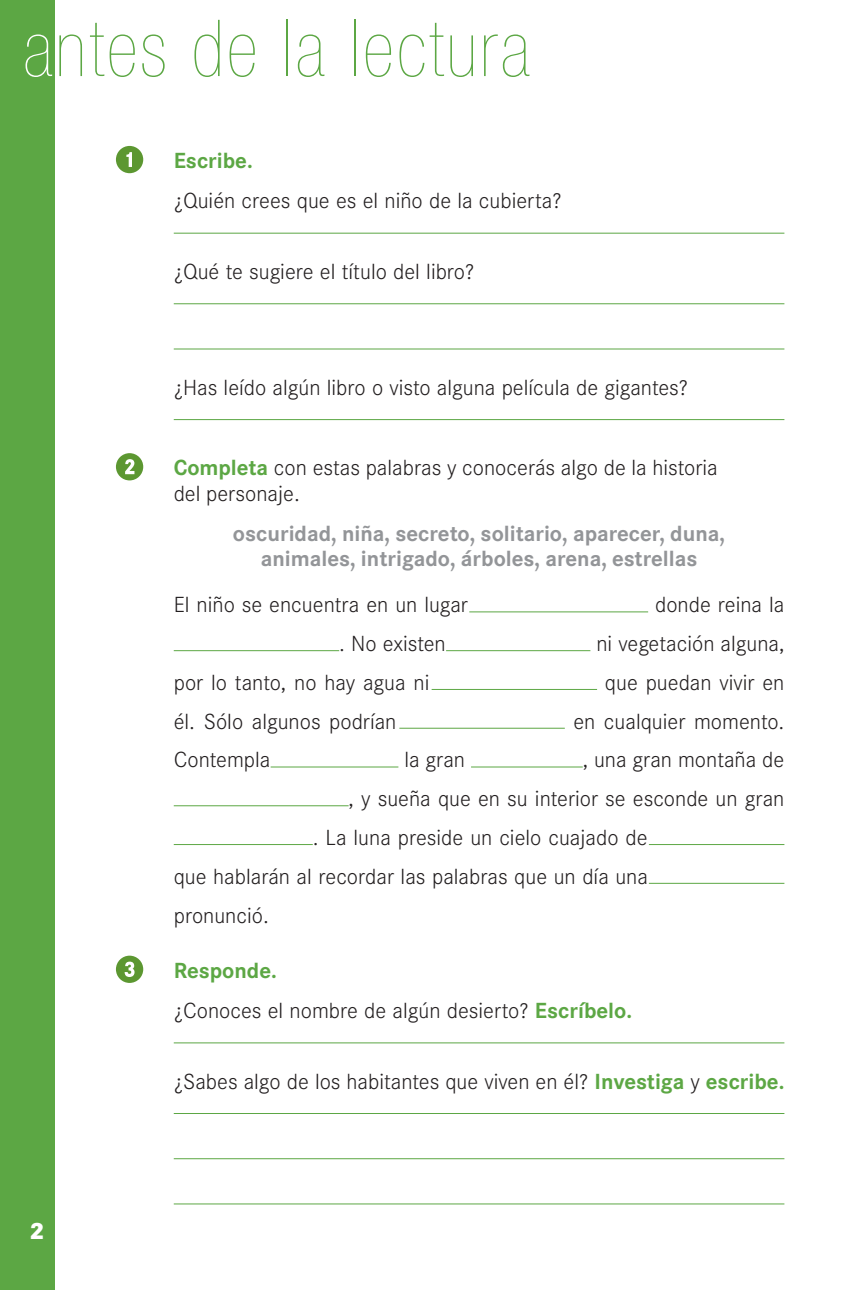
<style>
.page{position:relative;width:844px;height:1290px;background:#fff}
.page>*{position:absolute;margin:0;border:0;box-sizing:border-box;transform-origin:0 0}
.t1{font:900 condensed 78.75px "Helvetica Neue";letter-spacing:.04em;color:#5ca744}
.t2{font:800 24.5px "Corporate S";color:#fff}
.t3{font:300 22.75px/25.4px "Corporate S";color:#231f20}
.t4{font:700 22.75px/25.4px "Corporate S";color:#939598;text-align:center}
.t5{font:700 22.75px "Corporate S";color:#5ca744}
.s1{color:#fff}
.s2{font-weight:700;color:#5ca744}
</style>
<div class="page">
<div style="left:0;top:0;width:55px;height:1290px;background:#5ca744"></div>
<hr style="left:174px;top:1203px;width:610px;height:1px;background:#5ca744">
<hr style="left:174px;top:1158px;width:610px;height:1px;background:#5ca744">
<hr style="left:174px;top:1113px;width:610px;height:1px;background:#5ca744">
<hr style="left:174px;top:1042px;width:610px;height:1px;background:#5ca744">
<hr style="left:648px;top:883px;width:136px;height:1px;background:#5ca744">
<hr style="left:648px;top:844px;width:136px;height:1px;background:#5ca744">
<hr style="left:174px;top:844px;width:139px;height:1px;background:#5ca744">
<hr style="left:174px;top:805px;width:174px;height:1px;background:#5ca744">
<hr style="left:471px;top:766px;width:111px;height:1px;background:#5ca744">
<hr style="left:270px;top:766px;width:128px;height:1px;background:#5ca744">
<hr style="left:399px;top:728px;width:165px;height:1px;background:#5ca744">
<hr style="left:431px;top:689px;width:166px;height:1px;background:#5ca744">
<hr style="left:446px;top:650px;width:144px;height:1px;background:#5ca744">
<svg style="left:116px;top:955px;width:27px;height:28px"></svg>
<hr style="left:174px;top:650px;width:165px;height:1px;background:#5ca744">
<hr style="left:469px;top:611px;width:179px;height:1px;background:#5ca744">
<svg style="left:116px;top:453px;width:27px;height:27px"></svg>
<hr style="left:174px;top:419px;width:610px;height:1px;background:#5ca744">
<hr style="left:174px;top:348px;width:610px;height:1px;background:#5ca744">
<hr style="left:174px;top:303px;width:610px;height:1px;background:#5ca744">
<hr style="left:174px;top:233px;width:610px;height:1px;background:#5ca744">
<svg style="left:116px;top:146px;width:27px;height:27px"></svg>
<h1 class="t1" style="left:23px;top:20px;width:508px"><span class="s1">a</span>ntes de la lectura</h1>
<p class="t5" style="left:174px;top:147px;width:80px">Escribe.</p>
<p class="t3" style="left:174px;top:188px;width:389px">¿Quién crees que es el niño de la cubierta?</p>
<p class="t3" style="left:174px;top:258px;width:302px">¿Qué te sugiere el título del libro?</p>
<p class="t3" style="left:174px;top:374px;width:516px">¿Has leído algún libro o visto alguna película de gigantes?</p>
<p class="t3" style="left:174px;top:455px;width:545px"><span class="s2">Completa</span> con estas palabras y conocerás algo de la historia del personaje.</p>
<p class="t4" style="left:233px;top:520px;width:493px">oscuridad, niña, secreto, solitario, aparecer, duna, animales, intrigado, árboles, arena, estrellas</p>
<p class="t3" style="left:174px;top:592px;width:296px">El niño se encuentra en un lugar</p>
<p class="t3" style="left:655px;top:592px;width:131px">donde reina la</p>
<p class="t3" style="left:339px;top:630px;width:108px">. No existen</p>
<p class="t3" style="left:596px;top:630px;width:189px">ni vegetación alguna,</p>
<p class="t3" style="left:174px;top:669px;width:257px">por lo tanto, no hay agua ni</p>
<p class="t3" style="left:604px;top:669px;width:181px">que puedan vivir en</p>
<p class="t3" style="left:174px;top:708px;width:224px">él. Sólo algunos podrían</p>
<p class="t3" style="left:573px;top:708px;width:212px">en cualquier momento.</p>
<p class="t3" style="left:174px;top:747px;width:98px">Contempla</p>
<p class="t3" style="left:404px;top:747px;width:62px">la gran</p>
<p class="t3" style="left:582px;top:747px;width:203px">, una gran montaña de</p>
<p class="t3" style="left:348px;top:786px;width:437px">, y sueña que en su interior se esconde un gran</p>
<p class="t3" style="left:313px;top:824px;width:336px">. La luna preside un cielo cuajado de</p>
<p class="t3" style="left:174px;top:863px;width:475px">que hablarán al recordar las palabras que un día una</p>
<p class="t3" style="left:174px;top:902px;width:97px">pronunció.</p>
<p class="t3" style="left:174px;top:950px;width:460px;line-height:40.2px"><span class="s2">Responde.<br></span>¿Conoces el nombre de algún desierto? <span class="s2">Escríbelo.</span></p>
<p class="t2" style="left:30px;top:1216px;width:17px">2</p>
<p class="t3" style="left:174px;top:1068px;width:612px">¿Sabes algo de los habitantes que viven en él? <span class="s2">Investiga</span> y <span class="s2">escribe.</span></p>
</div>
